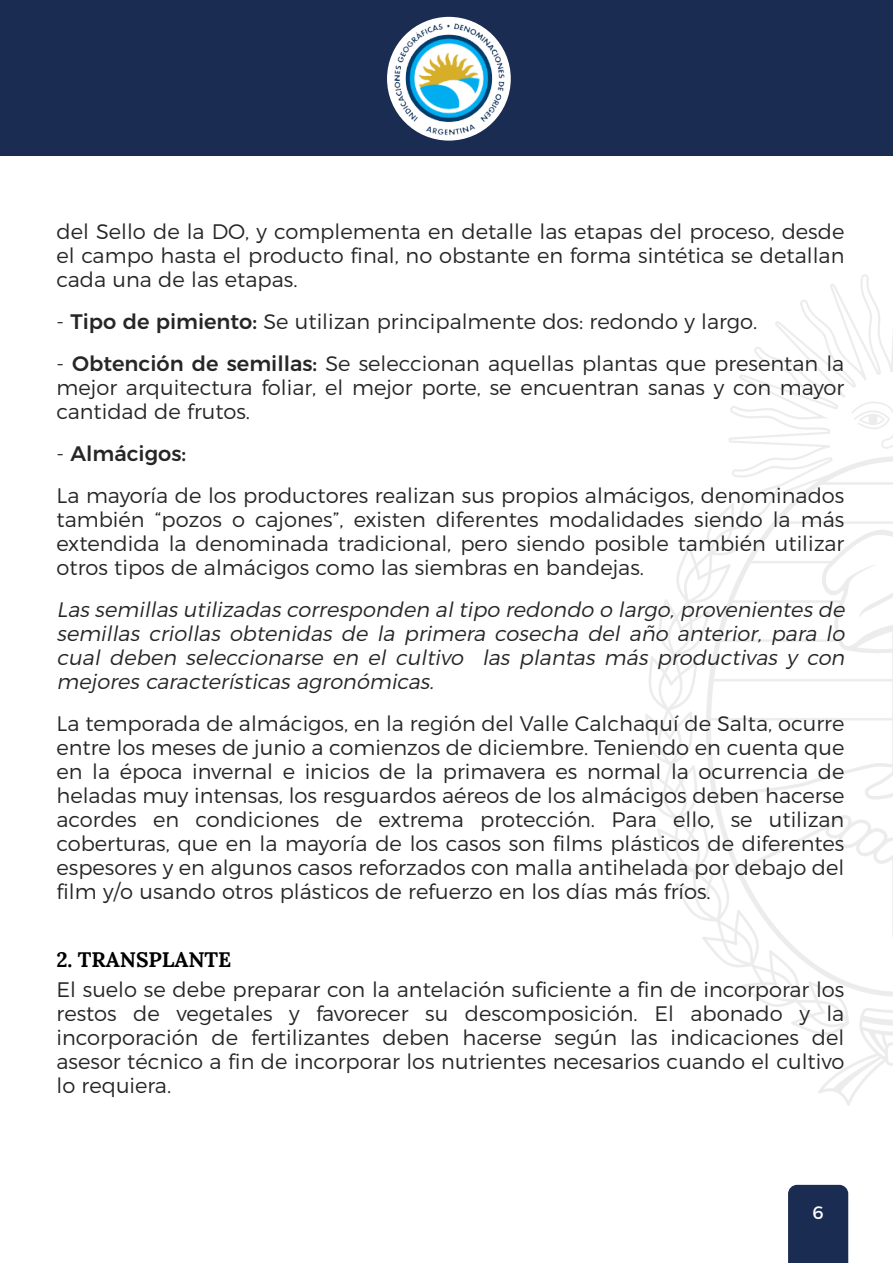
<style>
.page{position:relative;width:893px;height:1263px;background:#fff}
.page>*{position:absolute;margin:0;border:0;box-sizing:border-box;transform-origin:0 0}
.t1{font:300 21px "Montserrat";color:#262626}
.t2{font:italic 300 21px "Montserrat";color:#262626}
.t3{font:700 21px "Lora";letter-spacing:-.005em;color:#000}
.t4{font:500 21px "Montserrat";color:#262626}
.t5{font:18px "Montserrat";color:#fff}
.s1{font-weight:500}
.s2{font-weight:300}
</style>
<div class="page">
<div style="left:788px;top:1185px;width:60px;height:78px;background:#1a2c51"></div>
<div style="left:0;top:0;width:893px;height:156px;background:#1a2c51"></div>
<img style="left:387px;top:21px;width:124px;height:115px">
<p class="t1" style="left:57px;top:219px;width:789px">del Sello de la DO, y complementa en detalle las etapas del proceso, desde</p>
<p class="t1" style="left:57px;top:243px;width:789px">el campo hasta el producto final, no obstante en forma sintética se detallan</p>
<p class="t1" style="left:57px;top:267px;width:243px">cada una de las etapas.</p>
<p class="t1" style="left:57px;top:309px;width:702px">- <span class="s1">Tipo de pimiento:</span> Se utilizan principalmente dos: redondo y largo.</p>
<p class="t1" style="left:57px;top:351px;width:789px">- <span class="s1">Obtención de semillas:</span> Se seleccionan aquellas plantas que presentan la</p>
<p class="t1" style="left:57px;top:375px;width:789px">mejor arquitectura foliar, el mejor porte, se encuentran sanas y con mayor</p>
<p class="t1" style="left:57px;top:399px;width:195px">cantidad de frutos.</p>
<p class="t4" style="left:57px;top:441px;width:131px"><span class="s2">-</span> Almácigos:</p>
<p class="t1" style="left:57px;top:483px;width:789px">La mayoría de los productores realizan sus propios almácigos, denominados</p>
<p class="t1" style="left:57px;top:507px;width:789px">también “pozos o cajones”, existen diferentes modalidades siendo la más</p>
<p class="t1" style="left:57px;top:531px;width:789px">extendida la denominada tradicional, pero siendo posible también utilizar</p>
<p class="t1" style="left:57px;top:555px;width:589px">otros tipos de almácigos como las siembras en bandejas.</p>
<p class="t2" style="left:57px;top:597px;width:794px">Las semillas utilizadas corresponden altipo redondo o largo,provenientes de</p>
<p class="t2" style="left:57px;top:621px;width:794px">semillas criollas obtenidas de la primera cosecha del año anterior, para lo</p>
<p class="t2" style="left:57px;top:645px;width:794px">cual deben seleccionarse en el cultivo las plantas más productivas y con</p>
<p class="t2" style="left:57px;top:669px;width:383px">mejores características agronómicas.</p>
<p class="t1" style="left:57px;top:711px;width:789px">La temporada de almácigos, en la región del Valle Calchaquí de Salta, ocurre</p>
<p class="t1" style="left:57px;top:735px;width:789px">entre los meses de junio a comienzos de diciembre. Teniendo en cuenta que</p>
<p class="t1" style="left:57px;top:759px;width:789px">en la época invernal e inicios de la primavera es normal la ocurrencia de</p>
<p class="t1" style="left:57px;top:783px;width:789px">heladas muy intensas, los resguardos aéreos de los almácigos deben hacerse</p>
<p class="t1" style="left:57px;top:807px;width:789px">acordes en condiciones de extrema protección. Para ello, se utilizan</p>
<p class="t1" style="left:57px;top:831px;width:789px">coberturas, que en la mayoría de los casos son films plásticos de diferentes</p>
<p class="t1" style="left:57px;top:855px;width:789px">espesores y en algunos casos reforzados con malla antihelada por debajo del</p>
<p class="t1" style="left:57px;top:879px;width:656px">film y/o usando otros plásticos de refuerzo en los días más fríos.</p>
<p class="t3" style="left:57px;top:945px;width:176px">2. TRANSPLANTE</p>
<p class="t1" style="left:57px;top:976px;width:789px">El suelo se debe preparar con la antelación suficiente a fin de incorporar los</p>
<p class="t1" style="left:57px;top:1000px;width:789px">restos de vegetales y favorecer su descomposición. El abonado y la</p>
<p class="t1" style="left:57px;top:1024px;width:789px">incorporación de fertilizantes deben hacerse según las indicaciones del</p>
<p class="t1" style="left:57px;top:1048px;width:789px">asesor técnico a fin de incorporar los nutrientes necesarios cuando el cultivo</p>
<p class="t1" style="left:57px;top:1072px;width:116px">lo requiera.</p>
<p class="t5" style="left:813px;top:1201px;width:13px">6</p>
</div>
